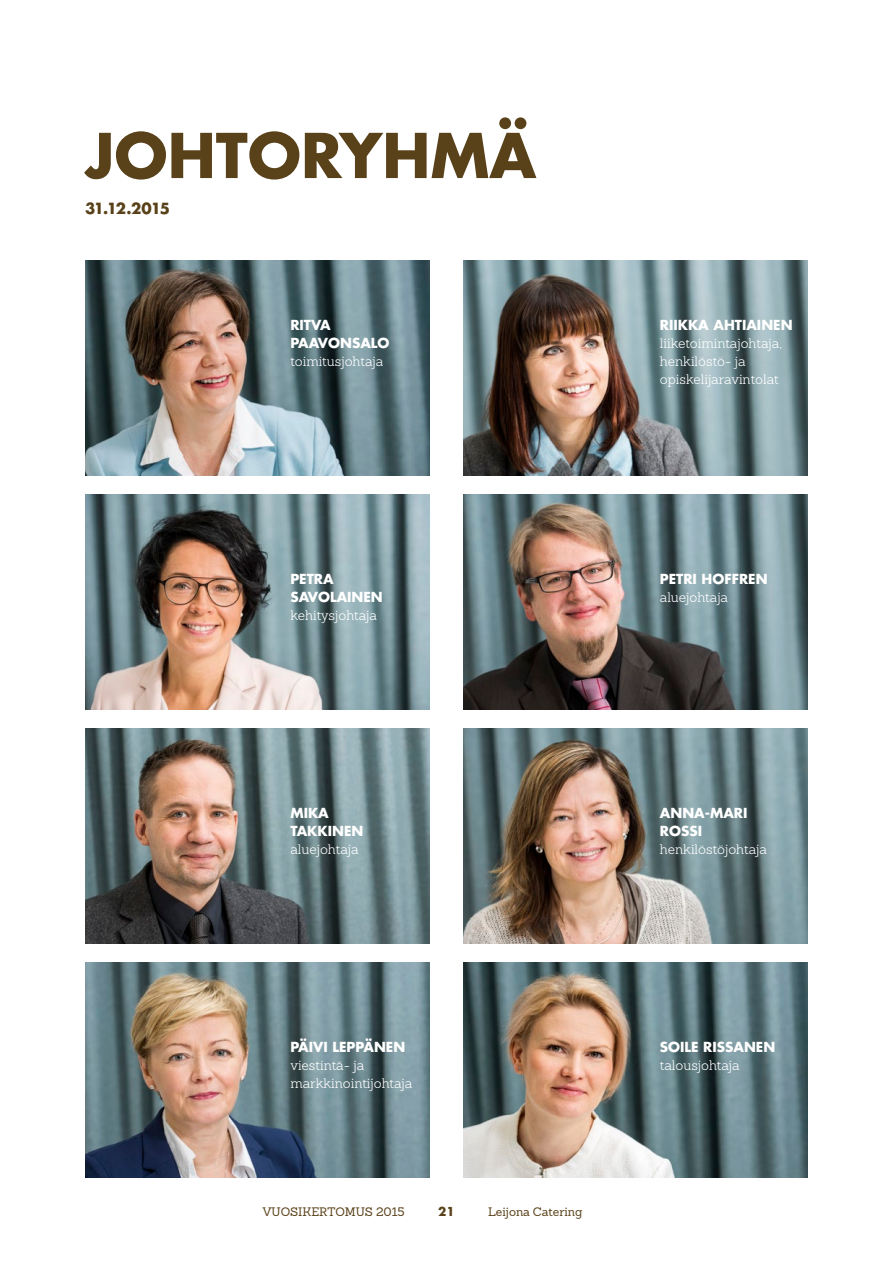
<style>
.page{position:relative;width:893px;height:1263px;background:#fff}
.page>*{position:absolute;margin:0;border:0;box-sizing:border-box;transform-origin:0 0}
.t1{font:700 60px "Futura Std";color:#594119}
.t2{font:700 15px "Futura Std";letter-spacing:-.085em;color:#594119}
.t3{font:300 13.5px/18px "Sanchez";color:#fff}
.t4{font:700 13.5px/18px "Futura Std";color:#fff}
.t5{font:12px "Sanchez";color:#594119}
.t6{font:700 12px "Futura Std";color:#594119}
</style>
<div class="page">
<img style="left:85px;top:261px;width:344px;height:214px">
<img style="left:85px;top:495px;width:344px;height:214px">
<img style="left:85px;top:729px;width:344px;height:214px">
<img style="left:85px;top:963px;width:344px;height:214px">
<img style="left:463px;top:261px;width:345px;height:214px">
<img style="left:463px;top:495px;width:345px;height:214px">
<img style="left:463px;top:729px;width:345px;height:214px">
<img style="left:463px;top:963px;width:345px;height:214px">
<h1 class="t1" style="left:85px;top:116px;width:453px">JOHTORYHMÄ</h1>
<p class="t2" style="left:85px;top:199px;width:86px">31.12.2015</p>
<p class="t4" style="left:290px;top:316px;width:101px">RITVA<br>PAAVONSALO</p>
<p class="t3" style="left:290px;top:352px;width:94px">toimitusjohtaja</p>
<p class="t4" style="left:290px;top:569px;width:94px">PETRA<br>SAVOLAINEN</p>
<p class="t3" style="left:290px;top:606px;width:88px">kehitysjohtaja</p>
<p class="t4" style="left:290px;top:803px;width:74px">MIKA<br>TAKKINEN</p>
<p class="t3" style="left:290px;top:840px;width:70px">aluejohtaja</p>
<p class="t4" style="left:290px;top:1037px;width:116px">PÄIVI LEPPÄNEN</p>
<p class="t3" style="left:290px;top:1056px;width:124px">viestintä- ja markkinointijohtaja</p>
<p class="t5" style="left:263px;top:1204px;width:143px">VUOSIKERTOMUS 2015</p>
<p class="t6" style="left:438px;top:1204px;width:18px">21</p>
<p class="t5" style="left:488px;top:1204px;width:96px">Leijona Catering</p>
<p class="t4" style="left:660px;top:316px;width:134px">RIIKKA AHTIAINEN</p>
<p class="t3" style="left:660px;top:334px;width:124px">liiketoimintajohtaja, henkilöstö- ja opiskelijaravintolat</p>
<p class="t4" style="left:660px;top:569px;width:109px">PETRI HOFFREN</p>
<p class="t3" style="left:660px;top:588px;width:70px">aluejohtaja</p>
<p class="t4" style="left:660px;top:803px;width:89px">ANNA-MARI<br>ROSSI</p>
<p class="t3" style="left:660px;top:840px;width:109px">henkilöstöjohtaja</p>
<p class="t4" style="left:660px;top:1037px;width:117px">SOILE RISSANEN</p>
<p class="t3" style="left:660px;top:1056px;width:81px">talousjohtaja</p>
</div>
